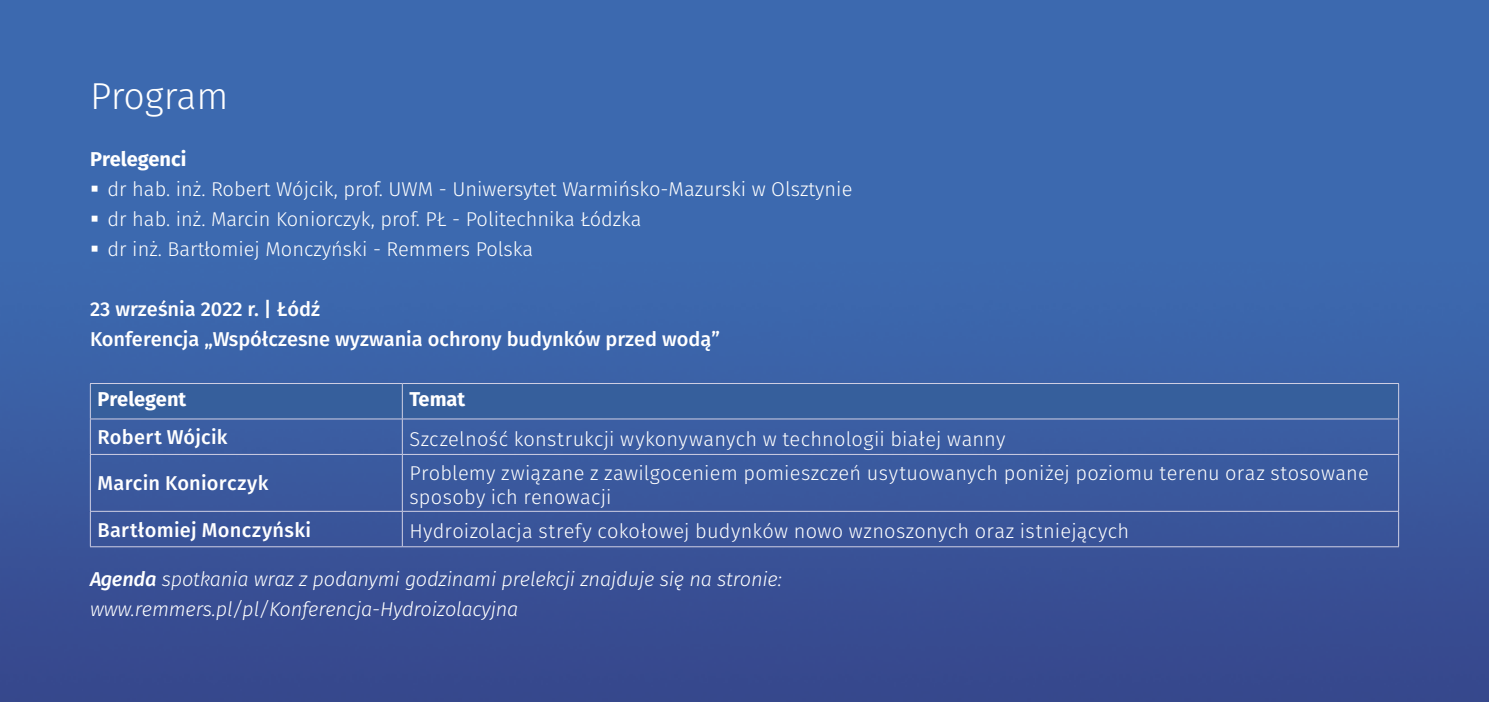
<style>
.page{position:relative;width:1489px;height:702px;background:#fff}
.page>*{position:absolute;margin:0;border:0;box-sizing:border-box;transform-origin:0 0}
.t1{font:300 37.5px "Fira Sans";letter-spacing:-.01em;color:#fff}
.t2{font:300 20px/24px "Fira Sans";letter-spacing:.01em;color:#fff}
.t3{font:500 20px/30px "Fira Sans";color:#fff}
.t4{font:italic 300 20px/30px "Fira Sans";letter-spacing:-.01em;color:#fff}
.t5{font:700 20px "Fira Sans";color:#fff}
.s1{font-weight:500}
</style>
<div class="page">
<img style="left:0;top:0;width:1488px;height:702px">
<div style="left:91px;top:384px;width:1306px;height:34px;background:#365f9c"></div>
<hr style="left:90px;top:383px;width:312px;height:1px;background:#d0d0e4">
<hr style="left:90px;top:384px;width:1px;height:34px;background:#d0d0e4">
<hr style="left:402px;top:383px;width:996px;height:1px;background:#d0d0e4">
<hr style="left:402px;top:384px;width:1px;height:34px;background:#d0d0e4">
<hr style="left:1397px;top:384px;width:1px;height:34px;background:#d0d0e4">
<hr style="left:90px;top:418px;width:312px;height:1px;background:#d0d0e4">
<hr style="left:90px;top:419px;width:1px;height:35px;background:#d0d0e4">
<hr style="left:402px;top:418px;width:996px;height:1px;background:#d0d0e4">
<hr style="left:402px;top:419px;width:1px;height:35px;background:#d0d0e4">
<hr style="left:1397px;top:419px;width:1px;height:35px;background:#d0d0e4">
<hr style="left:90px;top:454px;width:312px;height:1px;background:#d0d0e4">
<hr style="left:90px;top:454px;width:1px;height:57px;background:#d0d0e4">
<hr style="left:402px;top:454px;width:996px;height:1px;background:#d0d0e4">
<hr style="left:402px;top:454px;width:1px;height:57px;background:#d0d0e4">
<hr style="left:1397px;top:454px;width:1px;height:57px;background:#d0d0e4">
<hr style="left:90px;top:511px;width:312px;height:1px;background:#d0d0e4">
<hr style="left:90px;top:511px;width:1px;height:35px;background:#d0d0e4">
<hr style="left:402px;top:511px;width:996px;height:1px;background:#d0d0e4">
<hr style="left:402px;top:511px;width:1px;height:35px;background:#d0d0e4">
<hr style="left:1397px;top:511px;width:1px;height:35px;background:#d0d0e4">
<hr style="left:90px;top:546px;width:312px;height:1px;background:#d0d0e4">
<hr style="left:402px;top:546px;width:996px;height:1px;background:#d0d0e4">
<h1 class="t1" style="left:90px;top:69px;width:140px">Program</h1>
<p class="t5" style="left:90px;top:145px;width:98px">Prelegenci</p>
<p class="t2" style="left:90px;top:177px;width:763px">▪ dr hab. inż. Robert Wójcik, prof. UWM - Uniwersytet Warmińsko-Mazurski w Olsztynie</p>
<p class="t2" style="left:90px;top:207px;width:553px">▪ dr hab. inż. Marcin Koniorczyk, prof. PŁ - Politechnika Łódzka</p>
<p class="t2" style="left:90px;top:237px;width:444px">▪ dr inż. Bartłomiej Monczyński - Remmers Polska</p>
<p class="t3" style="left:90px;top:294px;width:631px">23 września 2022 r. | Łódź<br>Konferencja „Współczesne wyzwania ochrony budynków przed wodą”</p>
<p class="t5" style="left:97px;top:385px;width:90px">Prelegent</p>
<p class="t5" style="left:409px;top:385px;width:57px">Temat</p>
<p class="t3" style="left:97px;top:422px;width:132px">Robert Wójcik</p>
<p class="t2" style="left:409px;top:427px;width:597px">Szczelność konstrukcji wykonywanych w technologii białej wanny</p>
<p class="t3" style="left:97px;top:468px;width:173px">Marcin Koniorczyk</p>
<p class="t2" style="left:409px;top:461px;width:961px">Problemy związane z zawilgoceniem pomieszczeń usytuowanych poniżej poziomu terenu oraz stosowane sposoby ich renowacji</p>
<p class="t3" style="left:97px;top:514px;width:215px">Bartłomiej Monczyński</p>
<p class="t2" style="left:409px;top:519px;width:721px">Hydroizolacja strefy cokołowej budynków nowo wznoszonych oraz istniejących</p>
<p class="t4" style="left:90px;top:564px;width:693px"><span class="s1">Agenda</span> spotkania wraz z podanymi godzinami prelekcji znajduje się na stronie: www.remmers.pl/pl/Konferencja-Hydroizolacyjna</p>
</div>
